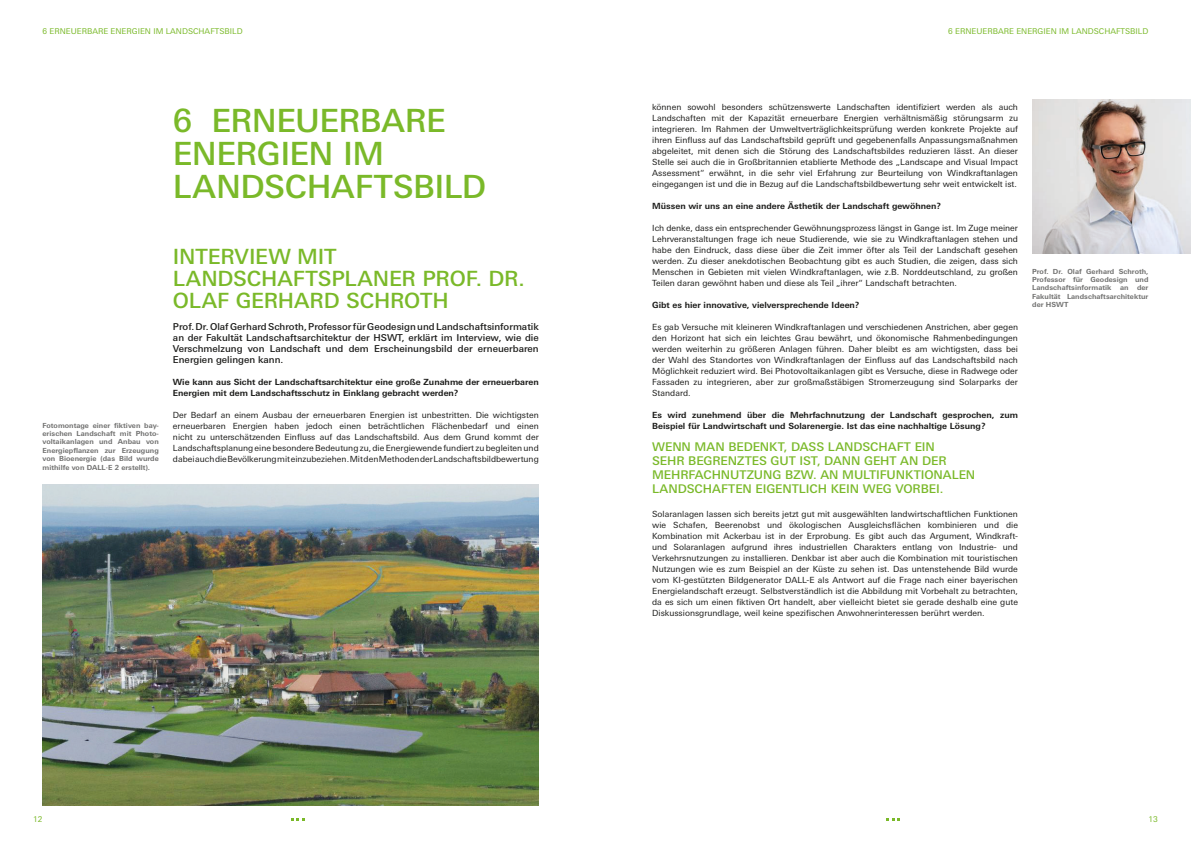
<style>
.page{position:relative;width:1191px;height:842px;background:#fff}
.page>*{position:absolute;margin:0;border:0;box-sizing:border-box;transform-origin:0 0}
.Headline_1{font:500 32px/33px "Univers Next Pro";letter-spacing:-.02em;color:#7ab929}
.Headline_2{font:500 21px/22px "Univers Next Pro";letter-spacing:-.01em;color:#7ab929}
.Headline_3{font:500 12px/14px "Univers Next Pro";letter-spacing:-.01em;color:#7ab929}
.Einleitung{font:500 9.5px/11px "Univers Next Pro";color:#1d1d1b;text-align:justify}
.Body{font:8.5px/11px "Univers Next Pro";color:#1d1d1b;text-align:justify}
.Body-2{font:700 8.5px/11px "Univers Next Pro";color:#1d1d1b}
.Kopfzeile{font:8px "Univers Next Pro";color:#7ab929}
.Pagina{font:8px "Univers Next Pro";color:#7ab929}
.Randvermerk{font:700 7px/8.4px "Univers Next Pro";letter-spacing:.005em;color:#70706f;text-align:justify}
</style>
<div class="page">
<svg style="left:291px;top:818px;width:14px;height:2px"></svg>
<svg style="left:886px;top:818px;width:14px;height:2px"></svg>
<img style="left:43px;top:484px;width:496px;height:321px">
<img style="left:1032px;top:100px;width:159px;height:154px">
<p class="Kopfzeile" style="left:43px;top:27px;width:202px">6 ERNEUERBARE ENERGIEN IM LANDSCHAFTSBILD</p>
<h1 class="Headline_1" style="left:173px;top:104px;width:315px">6 ERNEUERBARE<br>ENERGIEN IM<br>LANDSCHAFTSBILD</h1>
<p class="Randvermerk" style="left:43px;top:421px;width:118px">Fotomontage einer fiktiven bay&shy;erischen Landschaft mit Photo&shy;voltaikanlagen und Anbau von Energiepflanzen zur Erzeugung von Bioenergie (das Bild wurde mithilfe von DALL·E 2 erstellt).</p>
<h2 class="Headline_2" style="left:173px;top:246px;width:353px">INTERVIEW MIT<br>LANDSCHAFTSPLANER PROF. DR.<br>OLAF GERHARD SCHROTH</h2>
<p class="Einleitung" style="left:173px;top:321px;width:367px">Prof. Dr. Olaf Gerhard Schroth, Professor für Geodesign und Landschaftsinformatik an der Fakultät Landschaftsarchitektur der HSWT, erklärt im Interview, wie die Verschmelzung von Landschaft und dem Erscheinungsbild der erneuerbaren Energien gelingen kann.</p>
<p class="Body-2" style="left:173px;top:377px;width:367px">Wie kann aus Sicht der Landschaftsarchitektur eine große Zunahme der erneuerbaren<br>Energien mit dem Landschaftsschutz in Einklang gebracht werden?</p>
<p class="Body" style="left:173px;top:410px;width:367px">Der Bedarf an einem Ausbau der erneuerbaren Energien ist unbestritten. Die wichtigsten erneuerbaren Energien haben jedoch einen beträchtlichen Flächenbedarf und einen nicht zu unterschätzenden Einfluss auf das Landschaftsbild. Aus dem Grund kommt der Landschaftsplanung eine besondere Bedeutung zu, die Energiewende fundiert zu begleiten und dabei auch die Bevölkerung mit einzubeziehen. Mit den Methoden der Landschaftsbildbewertung</p>
<p class="Pagina" style="left:33px;top:815px;width:11px">12</p>
<p class="Kopfzeile" style="left:948px;top:27px;width:202px">6 ERNEUERBARE ENERGIEN IM LANDSCHAFTSBILD</p>
<p class="Body" style="left:652px;top:102px;width:367px">können sowohl besonders schützenswerte Landschaften identifiziert werden als auch Landschaften mit der Kapazität erneuerbare Energien verhältnismäßig störungsarm zu integrieren. Im Rahmen der Umweltverträglichkeitsprüfung werden konkrete Projekte auf ihren Einfluss auf das Landschaftsbild geprüft und gegebenenfalls Anpassungsmaßnahmen abgeleitet, mit denen sich die Störung des Landschaftsbildes reduzieren lässt. An dieser Stelle sei auch die in Großbritannien etablierte Methode des „Landscape and Visual Impact Assessment“ erwähnt, in die sehr viel Erfahrung zur Beurteilung von Windkraftanlagen eingegangen ist und die in Bezug auf die Landschaftsbildbewertung sehr weit entwickelt ist.</p>
<p class="Body-2" style="left:652px;top:201px;width:290px">Müssen wir uns an eine andere Ästhetik der Landschaft gewöhnen?</p>
<p class="Body" style="left:652px;top:223px;width:367px">Ich denke, dass ein entsprechender Gewöhnungsprozess längst in Gange ist. Im Zuge meiner Lehrveranstaltungen frage ich neue Studierende, wie sie zu Windkraftanlagen stehen und habe den Eindruck, dass diese über die Zeit immer öfter als Teil der Landschaft gesehen werden. Zu dieser anekdotischen Beobachtung gibt es auch Studien, die zeigen, dass sich Menschen in Gebieten mit vielen Windkraftanlagen, wie z.B. Norddeutschland, zu großen Teilen daran gewöhnt haben und diese als Teil „ihrer“ Landschaft betrachten.</p>
<p class="Body-2" style="left:652px;top:300px;width:209px">Gibt es hier innovative, vielversprechende Ideen?</p>
<p class="Body" style="left:652px;top:322px;width:367px">Es gab Versuche mit kleineren Windkraftanlagen und verschiedenen Anstrichen, aber gegen den Horizont hat sich ein leichtes Grau bewährt, und ökonomische Rahmenbedingungen werden weiterhin zu größeren Anlagen führen. Daher bleibt es am wichtigsten, dass bei der Wahl des Standortes von Windkraftanlagen der Einfluss auf das Landschaftsbild nach Möglichkeit reduziert wird. Bei Photovoltaikanlagen gibt es Versuche, diese in Radwege oder Fassaden zu integrieren, aber zur großmaßstäbigen Stromerzeugung sind Solarparks der Standard.</p>
<p class="Body-2" style="left:652px;top:410px;width:367px">Es wird zunehmend über die Mehrfachnutzung der Landschaft gesprochen, zum<br>Beispiel für Landwirtschaft und Solarenergie. Ist das eine nachhaltige Lösung?</p>
<h3 class="Headline_3" style="left:652px;top:440px;width:324px">WENN MAN BEDENKT, DASS LANDSCHAFT EIN<br>SEHR BEGRENZTES GUT IST, DANN GEHT AN DER MEHRFACHNUTZUNG BZW. AN MULTIFUNKTIONALEN LANDSCHAFTEN EIGENTLICH KEIN WEG VORBEI.</h3>
<p class="Body" style="left:652px;top:509px;width:367px">Solaranlagen lassen sich bereits jetzt gut mit ausgewählten landwirtschaftlichen Funktionen wie Schafen, Beerenobst und ökologischen Ausgleichsflächen kombinieren und die Kombination mit Ackerbau ist in der Erprobung. Es gibt auch das Argument, Windkraft&shy;und Solaranlagen aufgrund ihres industriellen Charakters entlang von Industrie- und Verkehrsnutzungen zu installieren. Denkbar ist aber auch die Kombination mit touristischen Nutzungen wie es zum Beispiel an der Küste zu sehen ist. Das untenstehende Bild wurde vom KI-gestützten Bildgenerator DALL-E als Antwort auf die Frage nach einer bayerischen Energielandschaft erzeugt. Selbstverständlich ist die Abbildung mit Vorbehalt zu betrachten, da es sich um einen fiktiven Ort handelt, aber vielleicht bietet sie gerade deshalb eine gute Diskussionsgrundlage, weil keine spezifischen Anwohnerinteressen berührt werden.</p>
<p class="Randvermerk" style="left:1032px;top:267px;width:118px">Prof. Dr. Olaf Gerhard Schroth, Professor für Geodesign und Landschaftsinformatik an der Fakultät Landschaftsarchitektur der HSWT</p>
<p class="Pagina" style="left:1148px;top:815px;width:11px">13</p>
</div>
